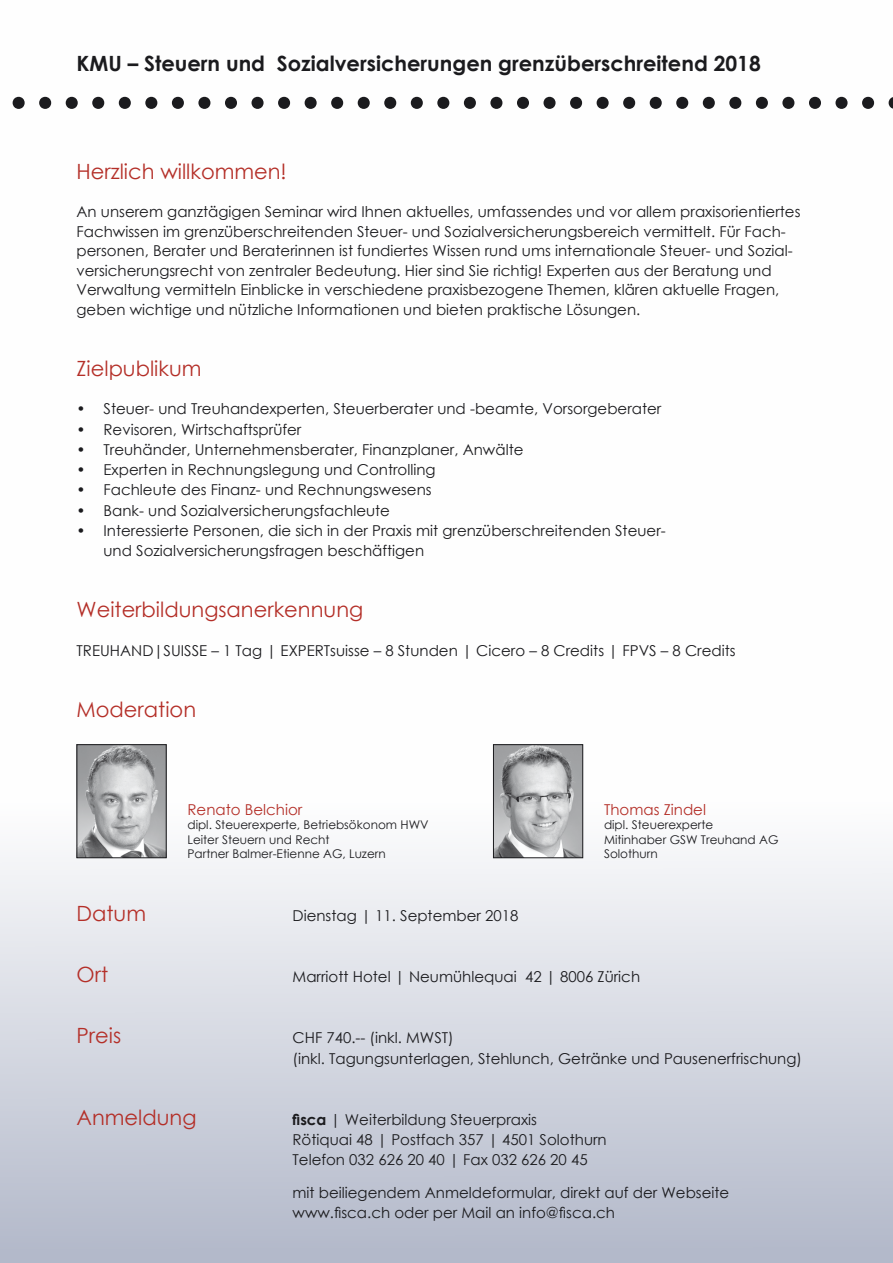
<style>
.page{position:relative;width:893px;height:1263px;background:#fff}
.page>*{position:absolute;margin:0;border:0;box-sizing:border-box;transform-origin:0 0}
.t1{font:105.75px "Book Antiqua";color:#1b1b1e}
.t2{font:21px "Century Gothic";color:#b42f28}
.t3{font:700 21px "Century Gothic";color:#1b1b1e}
.t4{font:15px/19.5px "Century Gothic";color:#1b1b1e}
.t5{font:15px "Century Gothic";color:#b42f28}
.t6{font:12px/14.4px "Century Gothic";color:#1b1b1e}
.s1{font-weight:700}
</style>
<div class="page">
<svg style="left:0;top:744px;width:893px;height:519px"></svg>
<img style="left:79px;top:746px;width:86px;height:110px">
<div style="left:77px;top:744px;width:90px;height:114px;border:1px solid #1b1b1e"></div>
<img style="left:495px;top:746px;width:86px;height:110px">
<div style="left:493px;top:744px;width:90px;height:114px;border:1px solid #1b1b1e"></div>
<h2 class="t3" style="left:77px;top:47px;width:686px">KMU – Steuern und Sozialversicherungen grenzüberschreitend 2018</h2>
<h1 class="t1" style="left:5px;top:-2px;width:877px">.................................</h1>
<h2 class="t2" style="left:77px;top:157px;width:212px">Herzlich willkommen!</h2>
<p class="t4" style="left:77px;top:202px;width:725px">An unserem ganztägigen Seminar wird Ihnen aktuelles, umfassendes und vor allem praxisorientiertes Fachwissen im grenzüberschreitenden Steuer- und Sozialversicherungsbereich vermittelt. Für Fach&shy;personen, Berater und Beraterinnen ist fundiertes Wissen rund ums internationale Steuer- und Sozial&shy;versicherungsrecht von zentraler Bedeutung. Hier sind Sie richtig! Experten aus der Beratung und Verwaltung vermitteln Einblicke in verschiedene praxisbezogene Themen, klären aktuelle Fragen, geben wichtige und nützliche Informationen und bieten praktische Lösungen.</p>
<h2 class="t2" style="left:77px;top:354px;width:126px">Zielpublikum</h2>
<p class="t4" style="left:77px;top:399px;width:586px">• Steuer- und Treuhandexperten, Steuerberater und -beamte, Vorsorgeberater</p>
<p class="t4" style="left:77px;top:419px;width:226px">• Revisoren, Wirtschaftsprüfer</p>
<p class="t4" style="left:77px;top:439px;width:448px">• Treuhänder, Unternehmensberater, Finanzplaner, Anwälte</p>
<p class="t4" style="left:77px;top:460px;width:361px">• Experten in Rechnungslegung und Controlling</p>
<p class="t4" style="left:77px;top:480px;width:357px">• Fachleute des Finanz- und Rechnungswesens</p>
<p class="t4" style="left:77px;top:500px;width:315px">• Bank- und Sozialversicherungsfachleute</p>
<p class="t4" style="left:104px;top:520px;width:564px;line-height:20.2px;text-indent:-27px">• Interessierte Personen, die sich in der Praxis mit grenzüberschreitenden Steuer&shy;und Sozialversicherungsfragen beschäftigen</p>
<h2 class="t2" style="left:77px;top:595px;width:288px">Weiterbildungsanerkennung</h2>
<p class="t4" style="left:77px;top:640px;width:661px">TREUHAND|SUISSE – 1 Tag | EXPERTsuisse – 8 Stunden | Cicero – 8 Credits | FPVS – 8 Credits</p>
<h2 class="t2" style="left:77px;top:694px;width:121px">Moderation</h2>
<p class="t5" style="left:187px;top:799px;width:116px">Renato Belchior</p>
<p class="t6" style="left:187px;top:818px;width:243px">dipl. Steuerexperte, Betriebsökonom HWV<br>Leiter Steuern und Recht<br>Partner Balmer-Etienne AG, Luzern</p>
<h2 class="t2" style="left:77px;top:899px;width:71px">Datum</h2>
<p class="t4" style="left:293px;top:906px;width:227px">Dienstag | 11. September 2018</p>
<p class="t5" style="left:604px;top:799px;width:104px">Thomas Zindel</p>
<p class="t6" style="left:604px;top:818px;width:176px">dipl. Steuerexperte<br>Mitinhaber GSW Treuhand AG<br>Solothurn</p>
<h2 class="t2" style="left:77px;top:960px;width:33px">Ort</h2>
<p class="t4" style="left:293px;top:967px;width:349px">Marriott Hotel | Neumühlequai 42 | 8006 Zürich</p>
<h2 class="t2" style="left:77px;top:1021px;width:46px">Preis</h2>
<p class="t4" style="left:293px;top:1028px;width:511px;line-height:20.2px">CHF 740.-- (inkl. MWST)<br>(inkl. Tagungsunterlagen, Stehlunch, Getränke und Pausenerfrischung)</p>
<h2 class="t2" style="left:77px;top:1103px;width:121px">Anmeldung</h2>
<p class="t4" style="left:293px;top:1109px;width:316px;line-height:20.2px"><span class="s1">fisca</span> | Weiterbildung Steuerpraxis<br>Rötiquai 48 | Postfach 357 | 4501 Solothurn<br>Telefon 032 626 20 40 | Fax 032 626 20 45</p>
<p class="t4" style="left:293px;top:1182px;width:438px;line-height:20.2px">mit beiliegendem Anmeldeformular, direkt auf der Webseite www.fisca.ch oder per Mail an info@fisca.ch</p>
</div>
